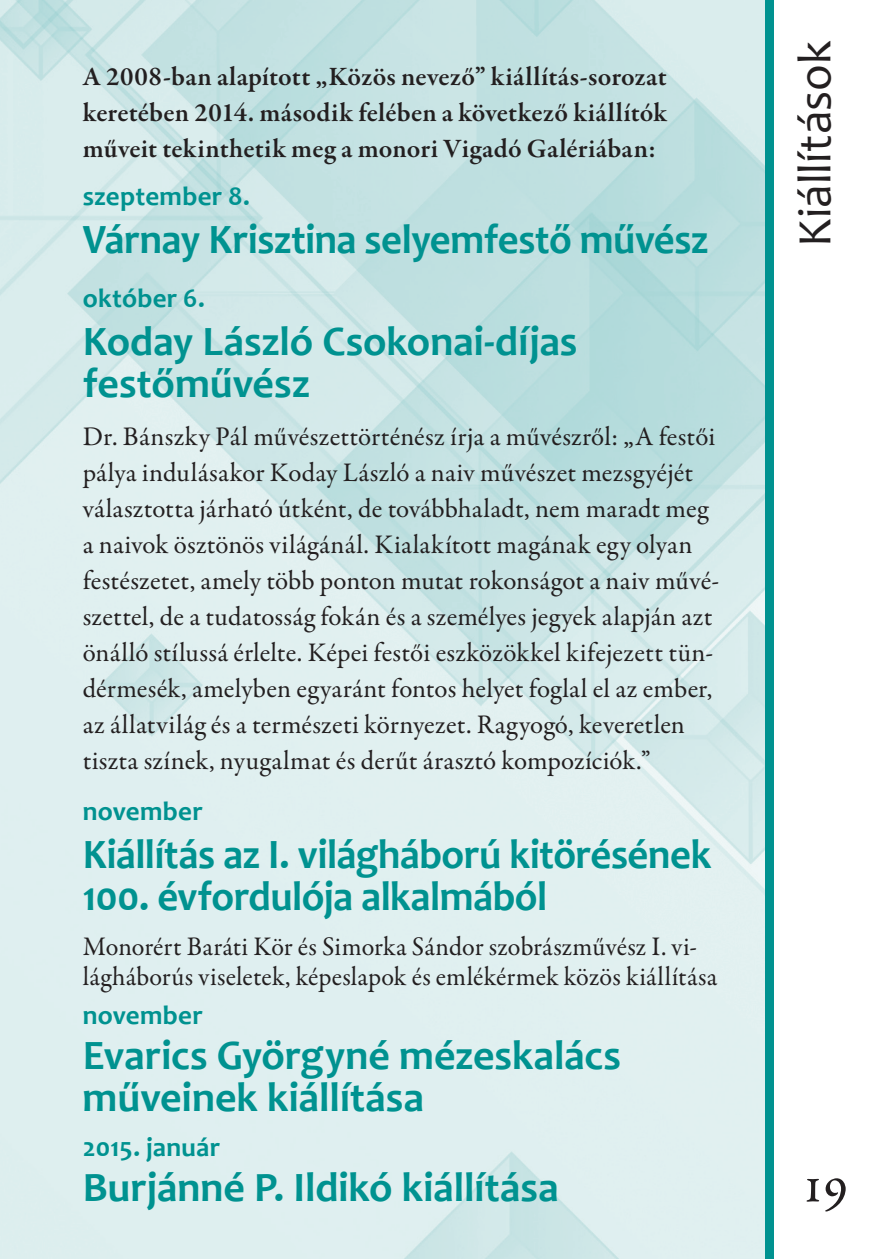
<style>
.page{position:relative;width:893px;height:1259px;background:#fff}
.page>*{position:absolute;margin:0;border:0;box-sizing:border-box;transform-origin:0 0}
.t1{font:57px "Garamond Premr Pro";color:#231f20}
.t2{font:48px "Candara";color:#231f20}
.t3{font:700 42px/42px "Candara";letter-spacing:-.01em;color:#009290}
.t4{font:27px/36px "Garamond Premr Pro";letter-spacing:.01em;color:#231f20}
.t5{font:600 27px/36px "Garamond Premr Pro";letter-spacing:.01em;color:#231f20;text-align:justify}
.t6{font:700 27px "Candara";letter-spacing:.01em;color:#009290}
</style>
<div class="page">
<img style="left:0;top:0;width:765px;height:1259px">
<div style="left:765px;top:0;width:9px;height:1259px;background:#009290"></div>
<p class="t5" style="left:83px;top:59px;width:586px">A 2008-ban alapított „Közös nevező” kiállítás-sorozat keretében 2014. második felében a következő kiállítók műveit tekinthetik meg a monori Vigadó Galériában:</p>
<p class="t6" style="left:83px;top:179px;width:169px">szeptember 8.</p>
<h3 class="t3" style="left:83px;top:218px;width:627px">Várnay Krisztina selyemfestő művész</h3>
<p class="t6" style="left:83px;top:281px;width:124px">október 6.</p>
<h3 class="t3" style="left:83px;top:320px;width:496px">Koday László Csokonai-díjas festőművész</h3>
<p class="t4" style="left:83px;top:419px;width:638px">Dr. Bánszky Pál művészettörténész írja a művészről: „A festői pálya indulásakor Koday László a naiv művészet mezsgyéjét választotta járható útként, de továbbhaladt, nem maradt meg a naivok ösztönös világánál. Kialakított magának egy olyan festészetet, amely több ponton mutat rokonságot a naiv művé&shy;szettel, de a tudatosság fokán és a személyes jegyek alapján azt önálló stílussá érlelte. Képei festői eszközökkel kifejezett tün&shy;dérmesék, amelyben egyaránt fontos helyet foglal el az ember, az állatvilág és a természeti környezet. Ragyogó, keveretlen tiszta színek, nyugalmat és derűt árasztó kompozíciók.”</p>
<p class="t6" style="left:83px;top:794px;width:122px">november</p>
<h3 class="t3" style="left:83px;top:833px;width:630px">Kiállítás az I. világháború kitörésének<br>100. évfordulója alkalmából</h3>
<p class="t4" style="left:83px;top:932px;width:636px;line-height:30px">Monorért Baráti Kör és Simorka Sándor szobrászművész I. vi&shy;lágháborús viseletek, képeslapok és emlékérmek közös kiállítása</p>
<p class="t6" style="left:83px;top:998px;width:122px">november</p>
<h3 class="t3" style="left:83px;top:1034px;width:540px">Evarics Györgyné mézeskalács műveinek kiállítása</h3>
<p class="t6" style="left:83px;top:1130px;width:139px">2015. január</p>
<h3 class="t3" style="left:83px;top:1166px;width:477px">Burjánné P. Ildikó kiállítása</h3>
<h2 class="t2" style="left:785px;top:247px;width:207px;rotate:-90deg">Kiállítások</h2>
<h1 class="t1" style="left:799px;top:1149px;width:51px">19</h1>
</div>
